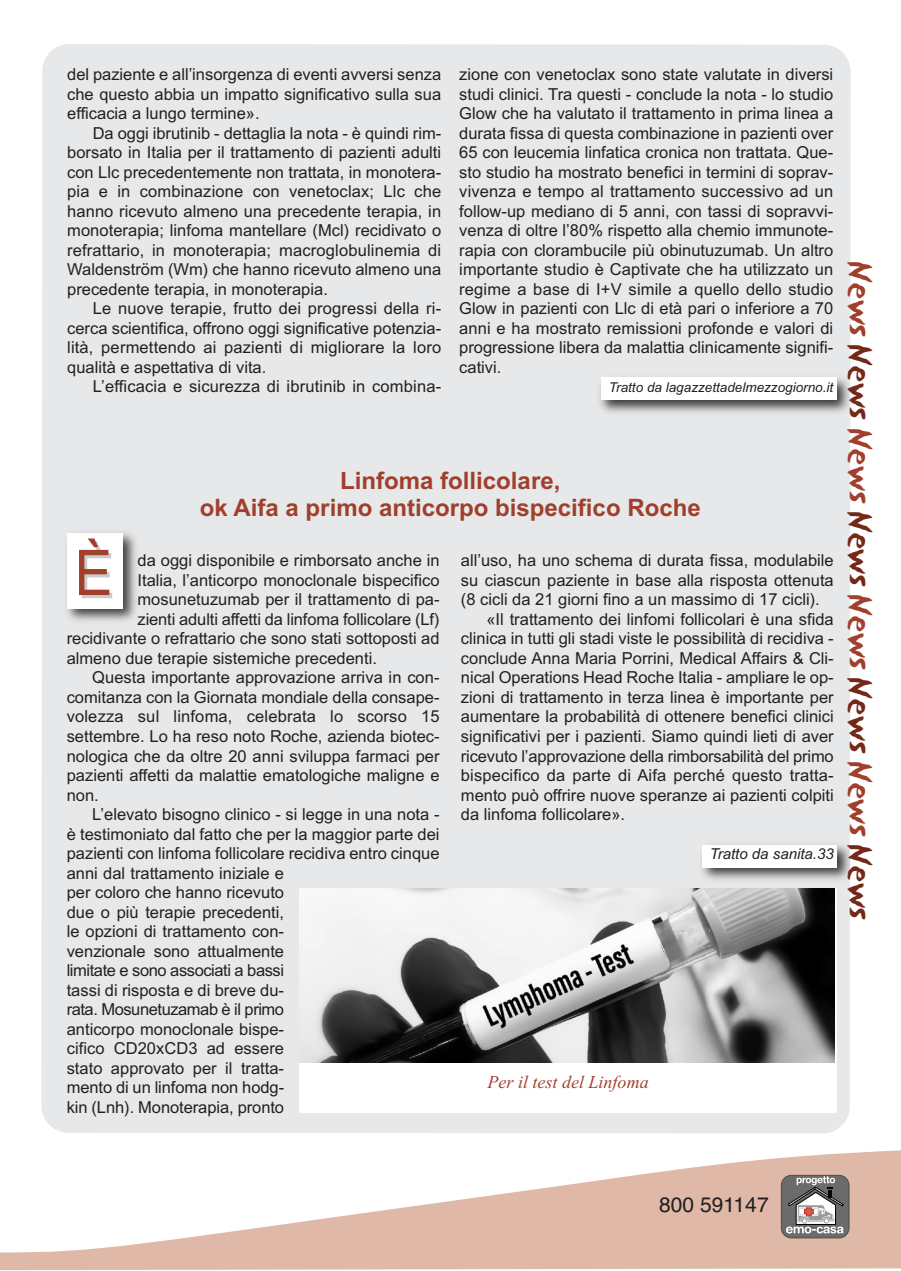
<style>
.page{position:relative;width:901px;height:1271px;background:#fff}
.page>*{position:absolute;margin:0;border:0;box-sizing:border-box;transform-origin:0 0}
.t1{font:63px "Arial";color:#a13f2d;scale:.9 1}
.t2{font:27px "Sand";letter-spacing:-.05em;color:#a13f2d}
.t3{font:700 24px/27px "Arial";color:#a13f2d;text-align:center}
.t4{font:21px "Helvetica";color:#231f20}
.t5{font:italic 18px "Times New Roman";color:#a13f2d}
.t6{font:16.5px/19.5px "Arial";color:#231f20;text-align:justify}
.t7{font:16.5px "Arial";letter-spacing:-.025em;color:#231f20}
.t8{font:italic 15px "Arial";color:#231f20}
.t9{font:italic 13.5px "Arial";color:#231f20}
.s1{color:#742817}
</style>
<div class="page">
<div style="left:41px;top:44px;width:809px;height:1089px;background:#e7e8e9"></div>
<svg style="left:0;top:1150px;width:900px;height:120px;fill:#dfb8a8"></svg>
<div style="left:781px;top:1175px;width:67px;height:62px;background:#6b6b6b;border-radius:10px"></div>
<div style="left:780px;top:1174px;width:68px;height:63px;border:1px solid #4d4d4d;border-radius:10px"></div>
<svg style="left:785px;top:1176px;width:58px;height:57px"></svg>
<img style="left:695px;top:838px;width:156px;height:48px">
<div style="left:701px;top:844px;width:135px;height:23px;background:#fff"></div>
<img style="left:593px;top:371px;width:258px;height:48px">
<div style="left:600px;top:378px;width:236px;height:22px;background:#fff"></div>
<img style="left:61px;top:526px;width:81px;height:102px">
<div style="left:67px;top:532px;width:55px;height:76px;background:#fff"></div>
<div style="left:299px;top:888px;width:537px;height:224px;background:#fff"></div>
<img style="left:299px;top:888px;width:535px;height:174px">
<p class="t6" style="left:67px;top:65px;width:375px">del paziente e all’insorgenza di eventi avversi senza che questo abbia un impatto significativo sulla sua efficacia a lungo termine».</p>
<p class="t6" style="left:67px;top:123px;width:375px;text-indent:26px">Da oggi ibrutinib - dettaglia la nota - è quindi rim&shy;borsato in Italia per il trattamento di pazienti adulti con Llc precedentemente non trattata, in monotera&shy;pia e in combinazione con venetoclax; Llc che hanno ricevuto almeno una precedente terapia, in monoterapia; linfoma mantellare (Mcl) recidivato o refrattario, in monoterapia; macroglobulinemia di Waldenström (Wm) che hanno ricevuto almeno una precedente terapia, in monoterapia.</p>
<p class="t6" style="left:67px;top:299px;width:375px;text-indent:26px">Le nuove terapie, frutto dei progressi della ri&shy;cerca scientifica, offrono oggi significative potenzia&shy;lità, permettendo ai pazienti di migliorare la loro qualità e aspettativa di vita.</p>
<p class="t6" style="left:93px;top:377px;width:350px">L’efficacia e sicurezza di ibrutinib in combina-</p>
<p class="t6" style="left:459px;top:65px;width:375px">zione con venetoclax sono state valutate in diversi studi clinici. Tra questi - conclude la nota - lo studio Glow che ha valutato il trattamento in prima linea a durata fissa di questa combinazione in pazienti over 65 con leucemia linfatica cronica non trattata. Que&shy;sto studio ha mostrato benefici in termini di soprav&shy;vivenza e tempo al trattamento successivo ad un follow-up mediano di 5 anni, con tassi di sopravvi&shy;venza di oltre l’80% rispetto alla chemio immunote&shy;rapia con clorambucile più obinutuzumab. Un altro importante studio è Captivate che ha utilizzato un regime a base di I+V simile a quello dello studio Glow in pazienti con Llc di età pari o inferiore a 70 anni e ha mostrato remissioni profonde e valori di progressione libera da malattia clinicamente signifi&shy;cativi.</p>
<p class="t9" style="left:608px;top:380px;width:226px">Tratto da lagazzettadelmezzogiorno.it</p>
<h3 class="t3" style="left:200px;top:467px;width:502px">Linfoma follicolare,<br>ok Aifa a primo anticorpo bispecifico Roche</h3>
<h1 class="t1" style="left:74px;top:536px;width:44px">È</h1>
<p class="t6" style="left:137px;top:551px;width:303px">da oggi disponibile e rimborsato anche in</p>
<p class="t6" style="left:137px;top:570px;width:303px">Italia, l’anticorpo monoclonale bispecifico</p>
<p class="t6" style="left:137px;top:590px;width:303px">mosunetuzumab per il trattamento di pa-</p>
<p class="t6" style="left:137px;top:609px;width:303px">zienti adulti affetti da linfoma follicolare (Lf)</p>
<p class="t6" style="left:67px;top:629px;width:374px">recidivante o refrattario che sono stati sottoposti ad</p>
<p class="t6" style="left:67px;top:648px;width:311px">almeno due terapie sistemiche precedenti.</p>
<p class="t6" style="left:92px;top:668px;width:349px">Questa importante approvazione arriva in con-</p>
<p class="t6" style="left:67px;top:687px;width:374px">comitanza con la Giornata mondiale della consape-</p>
<p class="t6" style="left:67px;top:707px;width:374px">volezza sul linfoma, celebrata lo scorso 15</p>
<p class="t6" style="left:67px;top:726px;width:374px">settembre. Lo ha reso noto Roche, azienda biotec-</p>
<p class="t6" style="left:67px;top:746px;width:374px">nologica che da oltre 20 anni sviluppa farmaci per</p>
<p class="t6" style="left:67px;top:765px;width:374px">pazienti affetti da malattie ematologiche maligne e</p>
<p class="t6" style="left:67px;top:785px;width:34px">non.</p>
<p class="t6" style="left:92px;top:804px;width:349px">L’elevato bisogno clinico - si legge in una nota -</p>
<p class="t6" style="left:67px;top:824px;width:374px">è testimoniato dal fatto che per la maggior parte dei</p>
<p class="t6" style="left:67px;top:843px;width:374px">pazienti con linfoma follicolare recidiva entro cinque</p>
<p class="t6" style="left:67px;top:863px;width:219px">anni dal trattamento iniziale e</p>
<p class="t6" style="left:67px;top:882px;width:219px">per coloro che hanno ricevuto</p>
<p class="t6" style="left:67px;top:902px;width:219px">due o più terapie precedenti,</p>
<p class="t6" style="left:67px;top:921px;width:219px">le opzioni di trattamento con-</p>
<p class="t6" style="left:67px;top:941px;width:219px">venzionale sono attualmente</p>
<p class="t7" style="left:67px;top:960px;width:219px">limitate e sono associati a bassi</p>
<p class="t6" style="left:67px;top:980px;width:219px">tassi di risposta e di breve du-</p>
<p class="t7" style="left:67px;top:999px;width:219px">rata. Mosunetuzamab è il primo</p>
<p class="t6" style="left:67px;top:1019px;width:219px">anticorpo monoclonale bispe-</p>
<p class="t6" style="left:67px;top:1038px;width:219px">cifico CD20xCD3 ad essere</p>
<p class="t6" style="left:67px;top:1058px;width:219px">stato approvato per il tratta-</p>
<p class="t6" style="left:67px;top:1077px;width:219px">mento di un linfoma non hodg-</p>
<p class="t6" style="left:67px;top:1097px;width:219px">kin (Lnh). Monoterapia, pronto</p>
<p class="t6" style="left:460px;top:551px;width:374px">all’uso, ha uno schema di durata fissa, modulabile</p>
<p class="t6" style="left:460px;top:570px;width:374px">su ciascun paziente in base alla risposta ottenuta</p>
<p class="t6" style="left:460px;top:590px;width:360px">(8 cicli da 21 giorni fino a un massimo di 17 cicli).</p>
<p class="t6" style="left:486px;top:609px;width:349px">«Il trattamento dei linfomi follicolari è una sfida</p>
<p class="t6" style="left:460px;top:629px;width:374px">clinica in tutti gli stadi viste le possibilità di recidiva -</p>
<p class="t6" style="left:460px;top:648px;width:374px">conclude Anna Maria Porrini, Medical Affairs &amp; Cli-</p>
<p class="t6" style="left:460px;top:668px;width:374px">nical Operations Head Roche Italia - ampliare le op-</p>
<p class="t6" style="left:460px;top:687px;width:374px">zioni di trattamento in terza linea è importante per</p>
<p class="t6" style="left:460px;top:707px;width:374px">aumentare la probabilità di ottenere benefici clinici</p>
<p class="t6" style="left:460px;top:726px;width:374px">significativi per i pazienti. Siamo quindi lieti di aver</p>
<p class="t6" style="left:460px;top:746px;width:374px">ricevuto l’approvazione della rimborsabilità del primo</p>
<p class="t6" style="left:460px;top:765px;width:374px">bispecifico da parte di Aifa perché questo tratta-</p>
<p class="t6" style="left:460px;top:785px;width:374px">mento può offrire nuove speranze ai pazienti colpiti</p>
<p class="t6" style="left:460px;top:804px;width:166px">da linfoma follicolare».</p>
<p class="t8" style="left:709px;top:845px;width:125px">Tratto da sanita.33</p>
<p class="t5" style="left:487px;top:1071px;width:162px">Per il test del Linfoma</p>
<h2 class="t2" style="left:874px;top:262px;width:659px;rotate:90deg">News <span class="s1">News</span> News <span class="s1">News</span> News <span class="s1">News</span> News <span class="s1">News</span></h2>
<p class="t4" style="left:659px;top:1192px;width:111px">800 591147</p>
</div>
